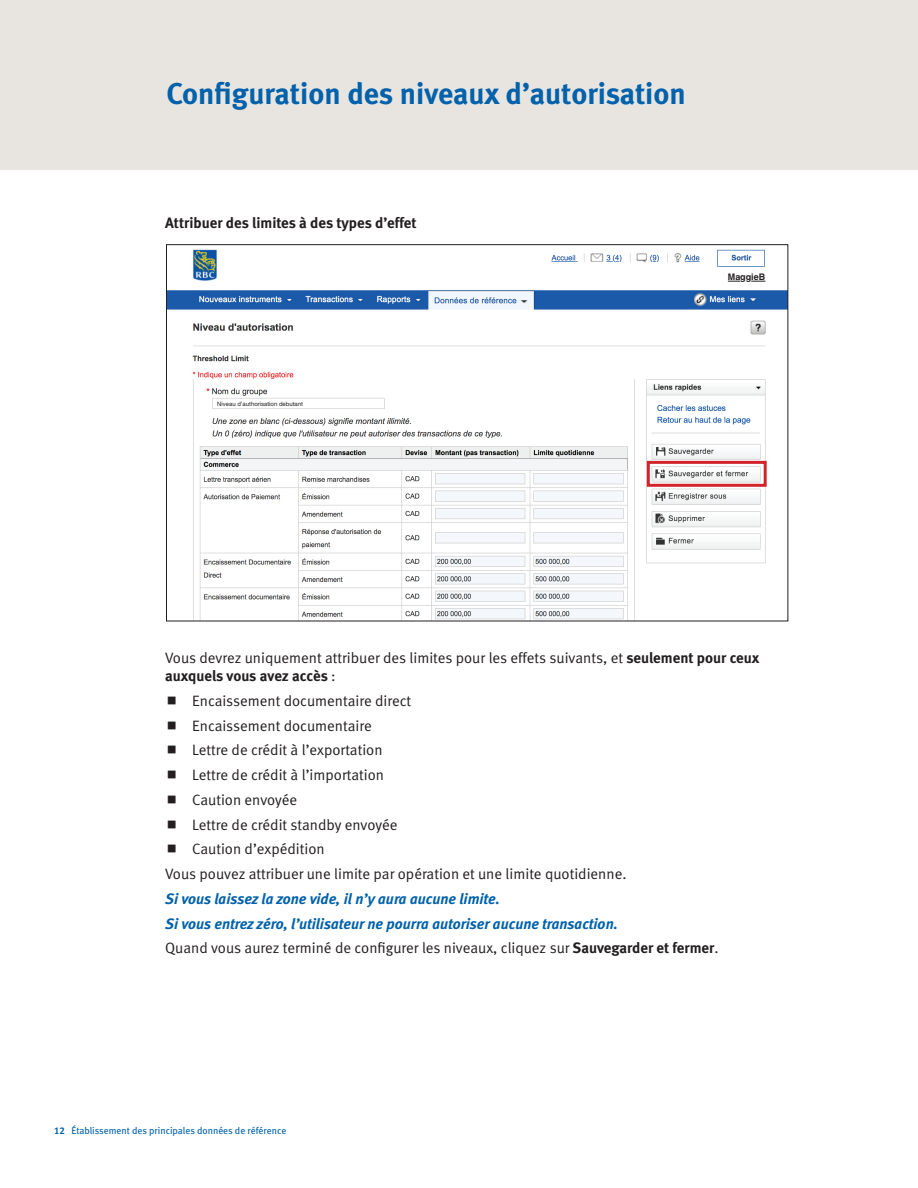
<style>
.page{position:relative;width:918px;height:1188px;background:#fff}
.page>*{position:absolute;margin:0;border:0;box-sizing:border-box;transform-origin:0 0}
.t1{font:30px "Meta Bold LF";color:#0161aa}
.t2{font:15px "Meta Normal LF";color:#231f20}
.t3{font:italic 15px/24.8px "Meta Bold LF";color:#0161aa}
.t4{font:15px "Meta Bold LF";color:#231f20}
.t5{font:9.75px "Meta Book LF";color:#0161aa}
.t6{font:700 9px "Helvetica";color:#231f20}
.t7{font:6px "Helvetica Neue";color:#231f20}
.s1{font-family:"Meta Bold LF"}
.s2{font-family:"Meta Normal LF"}
</style>
<div class="page">
<img style="left:168px;top:249px;width:618px;height:370px">
<div style="left:0;top:0;width:918px;height:170px;background:#e8e5e1"></div>
<div style="left:647px;top:461px;width:120px;height:26px;border:3px solid #d1232a"></div>
<div style="left:683px;top:273px;width:82px;height:15px;background:#fff"></div>
<svg style="left:728px;top:281px;width:12px;height:1px"></svg>
<svg style="left:751px;top:281px;width:14px;height:1px"></svg>
<div style="left:214px;top:399px;width:110px;height:8px;background:#fff"></div>
<h1 class="t1" style="left:166px;top:76px;width:521px">Configuration des niveaux d’autorisation</h1>
<p class="t4" style="left:165px;top:214px;width:253px">Attribuer des limites à des types d’effet</p>
<p class="t7" style="left:217px;top:399px;width:87px">Niveau d’authorisation debutant</p>
<p class="t6" style="left:728px;top:272px;width:39px">MaggieB</p>
<p class="t2" style="left:165px;top:649px;width:596px">Vous devrez uniquement attribuer des limites pour les effets suivants, et <span class="s1">seulement pour ceux</span></p>
<p class="t4" style="left:165px;top:667px;width:172px">auxquels vous avez accès <span class="s2">:</span></p>
<p class="t2" style="left:192px;top:692px;width:221px">Encaissement documentaire direct</p>
<p class="t2" style="left:192px;top:717px;width:181px">Encaissement documentaire</p>
<p class="t2" style="left:192px;top:741px;width:192px">Lettre de crédit à l’exportation</p>
<p class="t2" style="left:192px;top:766px;width:193px">Lettre de crédit à l’importation</p>
<p class="t2" style="left:192px;top:791px;width:107px">Caution envoyée</p>
<p class="t2" style="left:192px;top:816px;width:207px">Lettre de crédit standby envoyée</p>
<p class="t2" style="left:192px;top:840px;width:134px">Caution d’expédition</p>
<p class="t2" style="left:165px;top:865px;width:463px">Vous pouvez attribuer une limite par opération et une limite quotidienne.</p>
<p class="t3" style="left:165px;top:886px;width:454px">Si vous laissez la zone vide, il n’y aura aucune limite.<br>Si vous entrez zéro, l’utilisateur ne pourra autoriser aucune transaction.</p>
<p class="t2" style="left:165px;top:939px;width:555px">Quand vous aurez terminé de configurer les niveaux, cliquez sur <span class="s1">Sauvegarder et fermer</span>.</p>
<p class="t5" style="left:54px;top:1125px;width:234px"><span class="s1">12</span> Établissement des principales données de référence</p>
</div>
